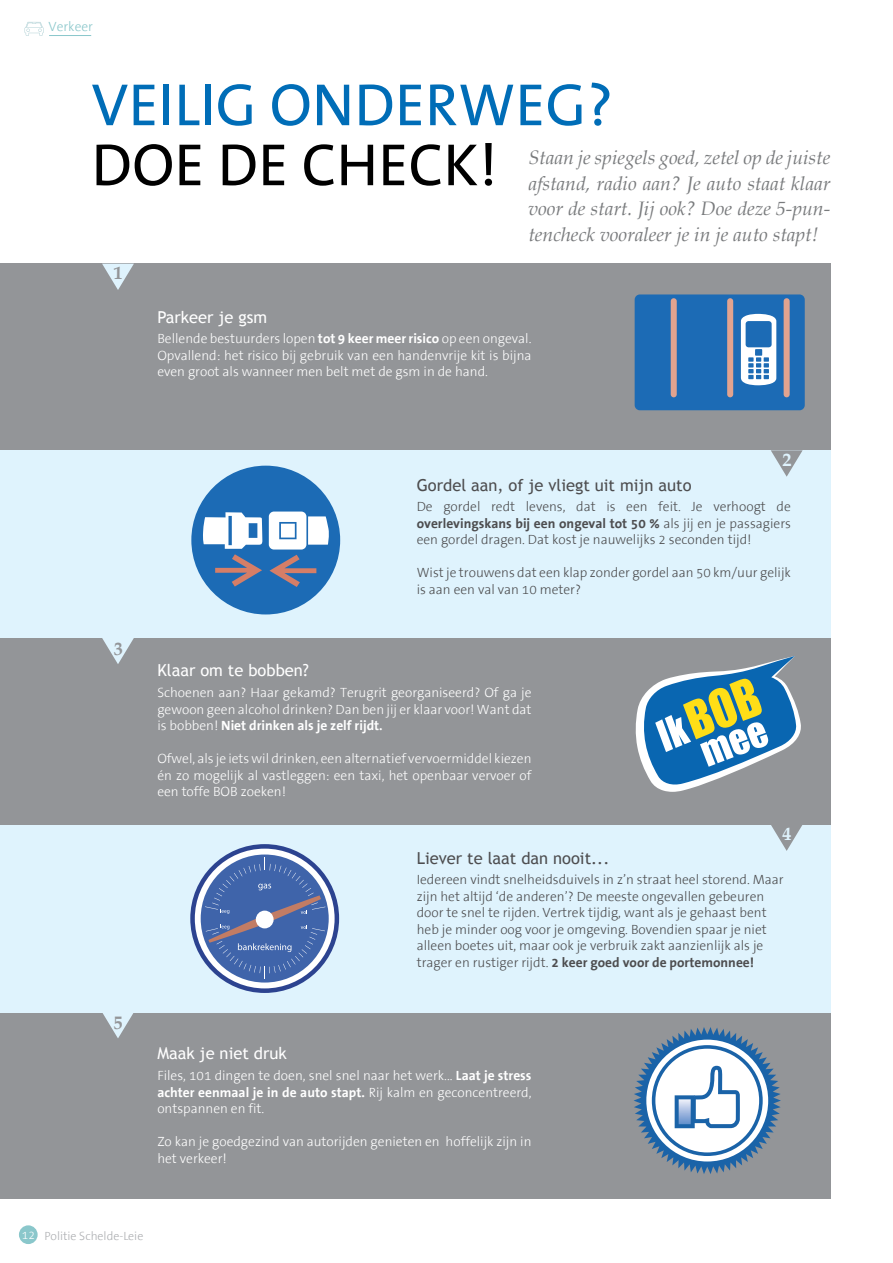
<style>
.page{position:relative;width:893px;height:1263px;background:#fff}
.page>*{position:absolute;margin:0;border:0;box-sizing:border-box;transform-origin:0 0}
.t1{font:60px "The Sans TTB5 Plain";color:#006db7}
.t2{font:60px "The Sans TTB5 Plain";color:#000}
.t3{font:italic 19.5px/25.5px "Book Antiqua";color:#797b7d;text-align:justify}
.t4{font:700 18px "Book Antiqua";color:#939598}
.t5{font:700 18px "Book Antiqua";color:#dff3fd}
.t6{font:16.5px "Trebuchet MS";color:#4d4d4f}
.t7{font:16.5px "Trebuchet MS";color:#fff}
.t8{font:300 13.5px/16.5px "The Sans TTB3";color:#fff;text-align:justify}
.t9{font:300 13.5px/16.5px "The Sans TTB3";color:#4d4d4f}
.t10{font:700 13.5px "The Sans TTB7";color:#4d4d4f}
.t11{font:700 13.5px "The Sans TTB7";color:#fff}
.t12{font:300 13.5px "The Sans TTB3";color:#8ac7cb}
.t13{font:300 12px "The Sans TTB3";color:#acaeb1}
.s1{font-family:"The Sans TTB7";font-weight:700}
.s2{font-family:"The Sans TTB3";font-weight:300}
.s3{color:#fff}
</style>
<div class="page">
<div style="left:19px;top:1225px;width:19px;height:19px;background:#8ac7cb;border-radius:50%"></div>
<div style="left:0;top:264px;width:830px;height:935px;background:#939598"></div>
<div style="left:0;top:451px;width:830px;height:187px;background:#dff3fd"></div>
<div style="left:0;top:825px;width:830px;height:187px;background:#dff3fd"></div>
<svg style="left:102px;top:264px;width:32px;height:26px"></svg>
<svg style="left:102px;top:638px;width:32px;height:26px"></svg>
<svg style="left:102px;top:1012px;width:32px;height:26px"></svg>
<svg style="left:771px;top:450px;width:32px;height:27px"></svg>
<svg style="left:771px;top:825px;width:32px;height:26px"></svg>
<svg style="left:634px;top:1027px;width:147px;height:147px"></svg>
<svg style="left:636px;top:656px;width:165px;height:136px"></svg>
<svg style="left:190px;top:844px;width:149px;height:149px;background:#3c5299"></svg>
<div style="left:195px;top:849px;width:140px;height:139px;background:#fff;border-radius:50%"></div>
<div style="left:201px;top:854px;width:128px;height:128px;background:#3f64aa;border-radius:50%"></div>
<svg style="left:205px;top:857px;width:120px;height:122px"></svg>
<div style="left:256px;top:911px;width:18px;height:17px;background:#fff;border-radius:50%"></div>
<div style="left:191px;top:466px;width:149px;height:148px;background:#1c6bb5;border-radius:50%"></div>
<svg style="left:308px;top:516px;width:21px;height:29px"></svg>
<div style="left:269px;top:511px;width:37px;height:38px;background:#fff;border-radius:5px"></div>
<svg style="left:279px;top:522px;width:18px;height:17px"></svg>
<svg style="left:203px;top:512px;width:59px;height:74px"></svg>
<svg style="left:269px;top:555px;width:47px;height:32px"></svg>
<div style="left:635px;top:294px;width:170px;height:116px;background:#1c6bb5;border-radius:5px"></div>
<div style="left:671px;top:298px;width:6px;height:99px;background:#e1a38f;border-radius:3px"></div>
<div style="left:727px;top:298px;width:6px;height:99px;background:#e1a38f;border-radius:3px"></div>
<div style="left:784px;top:298px;width:6px;height:99px;background:#e1a38f;border-radius:3px"></div>
<svg style="left:741px;top:314px;width:35px;height:71px"></svg>
<hr style="left:49px;top:35px;width:42px;height:1px;background:#8ac7cb">
<svg style="left:25px;top:22px;width:19px;height:14px"></svg>
<p class="t12" style="left:48px;top:20px;width:46px">Verkeer</p>
<h1 class="t1" style="left:91px;top:74px;width:257px">VEI LIG ONDE</h1>
<h1 class="t1" style="left:425px;top:74px;width:189px">RWEG?</h1>
<h1 class="t2" style="left:91px;top:134px;width:408px">DOE DE CHECK!</h1>
<h2 class="t3" style="left:528px;top:144px;width:303px">Staan je spiegels goed, zetel op de juiste afstand, radio aan? Je auto staat klaar voor de start. Jij ook? Doe deze 5-pun&shy;tencheck vooraleer je in je auto stapt!</h2>
<h3 class="t4" style="left:114px;top:261px;width:10px">1</h3>
<p class="t7" style="left:157px;top:307px;width:111px">Parkeer je gsm</p>
<p class="t8" style="left:157px;top:331px;width:376px">Bellende bestuurders lopen <span class="s1">tot 9 keer meer risico</span> op een ongeval.<br>Opvallend: het risico bij gebruik van een handenvrije kit is bijna even groot als wanneer men belt met de gsm in de hand.</p>
<h3 class="t4" style="left:114px;top:636px;width:10px">3</h3>
<h3 class="t4" style="left:114px;top:1010px;width:10px">5</h3>
<h3 class="t5" style="left:782px;top:448px;width:10px">2</h3>
<p class="t6" style="left:417px;top:475px;width:276px">Gordel aan, of je vliegt uit mijn auto</p>
<p class="t9" style="left:417px;top:499px;width:376px">De gordel redt levens, dat is een feit. Je verhoogt de</p>
<p class="t10" style="left:417px;top:516px;width:376px">overlevingskans bij een ongeval tot 50 % <span class="s2">als jij en je passagiers</span></p>
<p class="t9" style="left:417px;top:532px;width:336px">een gordel dragen. Dat kost je nauwelijks 2 seconden tijd!</p>
<p class="t9" style="left:417px;top:565px;width:376px">Wist je trouwens dat een klap zonder gordel aan 50 km/uur gelijk is aan een val van 10 meter?</p>
<p class="t7" style="left:157px;top:661px;width:153px">Klaar om te bobben?</p>
<p class="t8" style="left:157px;top:685px;width:376px">Schoenen aan? Haar gekamd? Terugrit georganiseerd? Of ga je gewoon geen alcohol drinken? Dan ben jij er klaar voor! Want dat</p>
<p class="t11" style="left:157px;top:718px;width:227px"><span class="s2">is bobben!</span> Niet drinken als je zelf rijdt.</p>
<p class="t8" style="left:157px;top:751px;width:376px">Ofwel, als je iets wil drinken, een alternatief vervoermiddel kiezen én zo mogelijk al vastleggen: een taxi, het openbaar vervoer of een toffe BOB</p>
<p class="t8" style="left:241px;top:784px;width:47px">zoeken!</p>
<h3 class="t5" style="left:782px;top:822px;width:10px">4</h3>
<p class="t6" style="left:417px;top:848px;width:194px">Liever te laat dan nooit...</p>
<p class="t9" style="left:417px;top:872px;width:369px">Iedereen vindt snelheidsduivels in z’n straat heel storend. Maar zijn het altijd ‘de anderen’? De meeste ongevallen gebeuren door te snel te rijden. Vertrek tijdig, want als je gehaast bent heb je minder oog voor je omgeving. Bovendien spaar je niet alleen boetes uit, maar ook je verbruik zakt aanzienlijk als je</p>
<p class="t10" style="left:417px;top:955px;width:339px"><span class="s2">trager en rustiger rijdt.</span> 2 keer goed voor de portemonnee!</p>
<p class="t7" style="left:157px;top:1044px;width:131px">Maak je niet druk</p>
<p class="t8" style="left:157px;top:1068px;width:376px">Files, 101 dingen te doen, snel snel naar het werk... <span class="s1">Laat je stress</span></p>
<p class="t11" style="left:157px;top:1085px;width:376px">achter eenmaal je in de auto stapt. <span class="s2">Rij kalm en geconcentreerd,</span></p>
<p class="t8" style="left:157px;top:1101px;width:109px">ontspannen en fit.</p>
<p class="t8" style="left:157px;top:1134px;width:376px">Zo kan je goedgezind van autorijden genieten en hoffelijk zijn in het verkeer!</p>
<p class="t13" style="left:22px;top:1229px;width:123px"><span class="s3">12</span> Politie Schelde-Leie</p>
</div>
